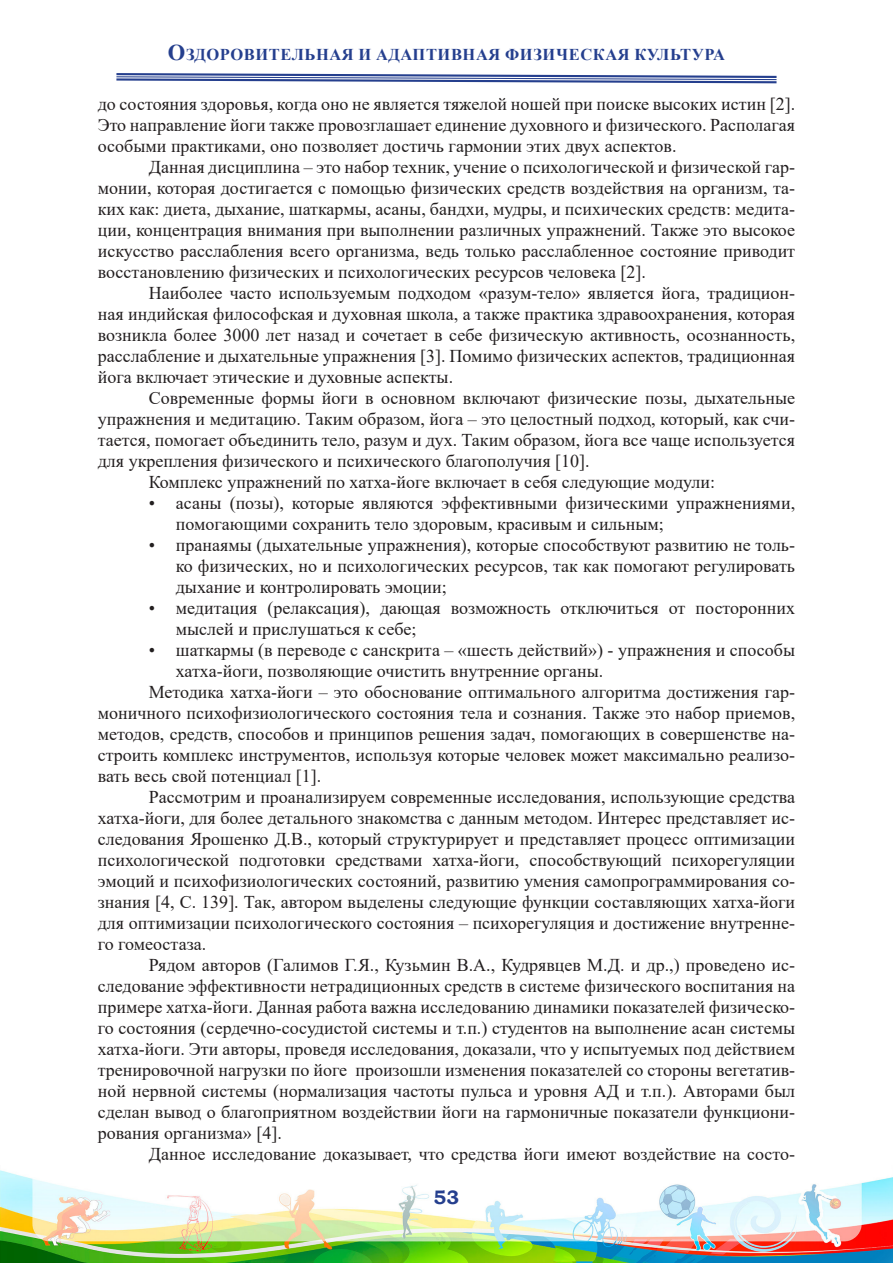
<style>
.page{position:relative;width:893px;height:1263px;background:#fff}
.page>*{position:absolute;margin:0;border:0;box-sizing:border-box;transform-origin:0 0}
.t1{font:700 19.5px "Bookman Old Style";color:#253f8e}
.t2{font:18px/21px "Times New Roman";color:#231f20;text-align:justify}
.t3{font:700 16.5px "Times New Roman";letter-spacing:.035em;color:#253f8e}
.s1{font-size:22.5px}
</style>
<div class="page">
<img style="left:0;top:1170px;width:893px;height:93px">
<svg style="left:116px;top:73px;width:661px;height:11px"></svg>
<p class="t3" style="left:168px;top:43px;width:559px"><span class="s1">О</span>ЗДОРОВИТЕЛЬНАЯ И АДАПТИВНАЯ ФИЗИЧЕСКАЯ КУЛЬТУРА</p>
<p class="t2" style="left:98px;top:93px;width:699px">до состояния здоровья, когда оно не является тяжелой ношей при поиске высоких истин [2].<br>Это направление йоги также провозглашает единение духовного и физического. Располагая особыми практиками, оно позволяет достичь гармонии этих двух аспектов.</p>
<p class="t2" style="left:98px;top:156px;width:699px;text-indent:51px">Данная дисциплина – это набор техник, учение о психологической и физической гар&shy;монии, которая достигается с помощью физических средств воздействия на организм, та&shy;ких как: диета, дыхание, шаткармы, асаны, бандхи, мудры, и психических средств: медита&shy;ции, концентрация внимания при выполнении различных упражнений. Также это высокое искусство расслабления всего организма, ведь только расслабленное состояние приводит восстановлению физических и психологических ресурсов человека [2].</p>
<p class="t2" style="left:98px;top:282px;width:699px;text-indent:51px">Наиболее часто используемым подходом «разум-тело» является йога, традицион&shy;ная индийская философская и духовная школа, а также практика здравоохранения, которая возникла более 3000 лет назад и сочетает в себе физическую активность, осознанность, расслабление и дыхательные упражнения [3]. Помимо физических аспектов, традиционная йога включает этические и духовные аспекты.</p>
<p class="t2" style="left:98px;top:387px;width:699px;text-indent:51px">Современные формы йоги в основном включают физические позы, дыхательные упражнения и медитацию. Таким образом, йога – это целостный подход, который, как счи&shy;тается, помогает объединить тело, разум и дух. Таким образом, йога все чаще используется для укрепления физического и психического благополучия [10].</p>
<p class="t2" style="left:149px;top:471px;width:568px">Комплекс упражнений по хатха-йоге включает в себя следующие модули:</p>
<p class="t2" style="left:176px;top:492px;width:621px;text-indent:-27px">• асаны (позы), которые являются эффективными физическими упражнениями, помогающими сохранить тело здоровым, красивым и сильным;</p>
<p class="t2" style="left:176px;top:534px;width:621px;text-indent:-27px">• пранаямы (дыхательные упражнения), которые способствуют развитию не толь&shy;ко физических, но и психологических ресурсов, так как помогают регулировать дыхание и контролировать эмоции;</p>
<p class="t2" style="left:176px;top:597px;width:621px;text-indent:-27px">• медитация (релаксация), дающая возможность отключиться от посторонних мыслей и прислушаться к себе;</p>
<p class="t2" style="left:176px;top:639px;width:621px;text-indent:-27px">• шаткармы (в переводе с санскрита – «шесть действий») - упражнения и способы хатха-йоги, позволяющие очистить внутренние органы.</p>
<p class="t2" style="left:98px;top:681px;width:699px;text-indent:51px">Методика хатха-йоги – это обоснование оптимального алгоритма достижения гар&shy;моничного психофизиологического состояния тела и сознания. Также это набор приемов, методов, средств, способов и принципов решения задач, помогающих в совершенстве на&shy;строить комплекс инструментов, используя которые человек может максимально реализо&shy;вать весь свой потенциал [1].</p>
<p class="t2" style="left:98px;top:786px;width:699px;text-indent:51px">Рассмотрим и проанализируем современные исследования, использующие средства хатха-йоги, для более детального знакомства с данным методом. Интерес представляет ис&shy;следования Ярошенко Д.В., который структурирует и представляет процесс оптимизации психологической подготовки средствами хатха-йоги, способствующий психорегуляции эмоций и психофизиологических состояний, развитию умения самопрограммирования со&shy;знания [4, С. 139]. Так, автором выделены следующие функции составляющих хатха-йоги для оптимизации психологического состояния – психорегуляция и достижение внутренне&shy;го гомеостаза.</p>
<p class="t2" style="left:98px;top:954px;width:699px;text-indent:51px">Рядом авторов (Галимов Г.Я., Кузьмин В.А., Кудрявцев М.Д. и др.,) проведено ис&shy;следование эффективности нетрадиционных средств в системе физического воспитания на примере хатха-йоги. Данная работа важна исследованию динамики показателей физическо&shy;го состояния (сердечно-сосудистой системы и т.п.) студентов на выполнение асан системы хатха-йоги. Эти авторы, проведя исследования, доказали, что у испытуемых под действием тренировочной нагрузки по йоге произошли изменения показателей со стороны вегетатив&shy;ной нервной системы (нормализация частоты пульса и уровня АД и т.п.). Авторами был сделан вывод о благоприятном воздействии йоги на гармоничные показатели функциони&shy;рования организма» [4].</p>
<p class="t2" style="left:149px;top:1143px;width:648px">Данное исследование доказывает, что средства йоги имеют воздействие на состо-</p>
<p class="t1" style="left:434px;top:1183px;width:27px">53</p>
</div>
